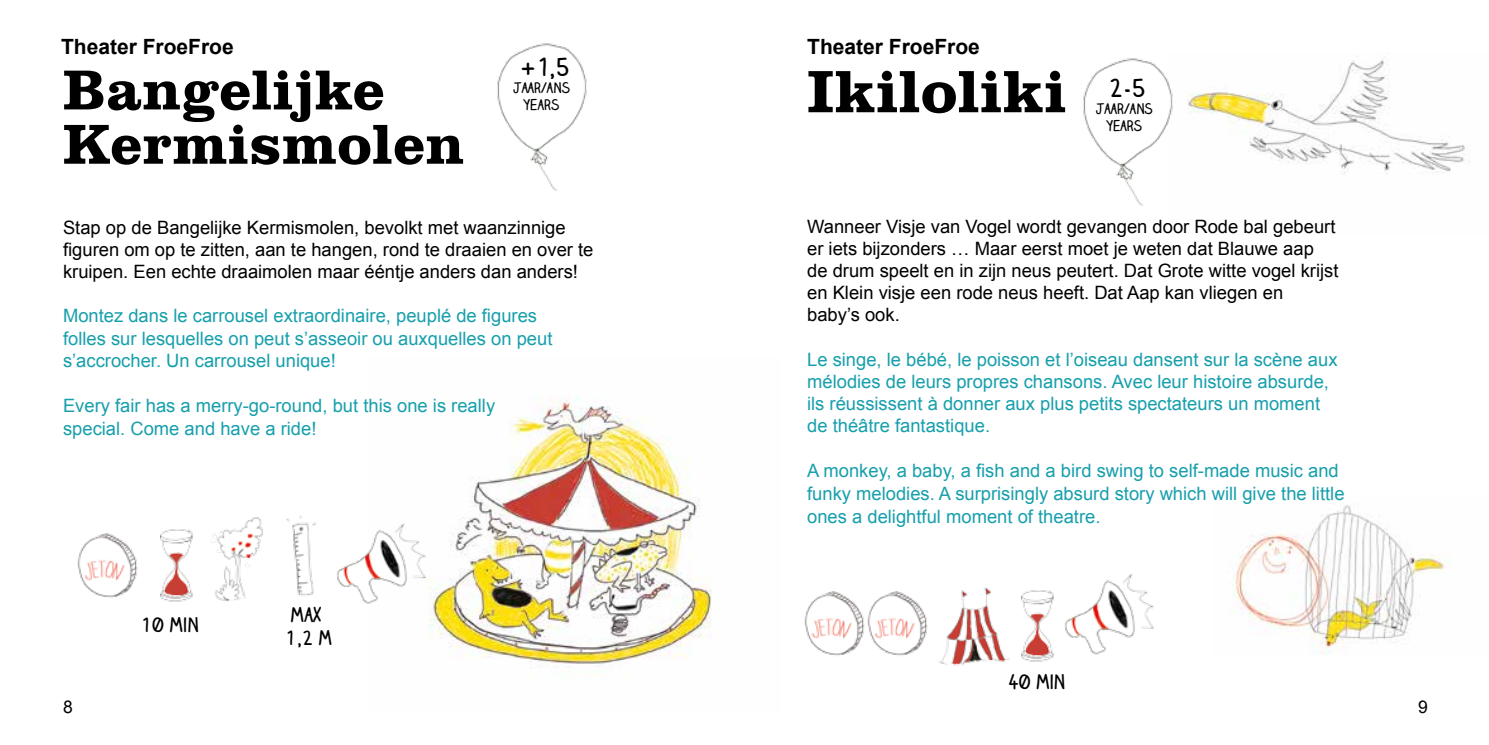
<style>
.page{position:relative;width:1489px;height:745px;background:#fff}
.page>*{position:absolute;margin:0;border:0;box-sizing:border-box;transform-origin:0 0}
.t1{font:700 61.25px "Clarendon BT";letter-spacing:.01em;color:#000}
.t2{font:700 57.75px "Clarendon BT";letter-spacing:.01em;color:#000}
.t3{font:700 24.5px "Claire Hand";color:#000}
.t4{font:700 21px "Arial";color:#000}
.t5{font:700 19.25px/23.1px "Claire Hand";color:#000}
.t6{font:18.38px/22.1px "Arial";color:#179fac}
.t7{font:18.38px/22.1px "Arial";color:#000}
.t8{font:17.5px "Arial";color:#000}
.t9{font:700 14px/16.8px "Claire Hand";color:#000;text-align:center}
</style>
<div class="page">
<img style="left:1222px;top:60px;width:248px;height:115px">
<img style="left:1233px;top:505px;width:214px;height:150px">
<img style="left:1021px;top:590px;width:9px;height:72px">
<img style="left:950px;top:587px;width:60px;height:79px">
<img style="left:887px;top:591px;width:63px;height:74px">
<img style="left:804px;top:591px;width:83px;height:65px">
<img style="left:1030px;top:574px;width:124px;height:88px">
<img style="left:1083px;top:58px;width:139px;height:148px">
<img style="left:429px;top:397px;width:283px;height:279px">
<img style="left:497px;top:43px;width:90px;height:148px">
<img style="left:211px;top:517px;width:51px;height:85px">
<img style="left:77px;top:533px;width:61px;height:65px">
<img style="left:160px;top:529px;width:33px;height:73px">
<img style="left:357px;top:501px;width:81px;height:127px">
<img style="left:262px;top:516px;width:95px;height:80px">
<p class="t4" style="left:61px;top:33px;width:174px">Theater FroeFroe</p>
<h2 class="t2" style="left:63px;top:54px;width:323px">Bangelijke</h2>
<h2 class="t2" style="left:63px;top:108px;width:402px">Kermismolen</h2>
<h3 class="t3" style="left:520px;top:50px;width:51px">+1,5</h3>
<p class="t9" style="left:512px;top:79px;width:59px">JAAR/ANS<br>YEARS</p>
<p class="t7" style="left:63px;top:217px;width:532px">Stap op de Bangelijke Kermismolen, bevolkt met waanzinnige figuren om op te zitten, aan te hangen, rond te draaien en over te kruipen. Een echte draaimolen maar ééntje anders dan anders!</p>
<p class="t6" style="left:63px;top:305px;width:491px">Montez dans le carrousel extraordinaire, peuplé de figures folles sur lesquelles on peut s’asseoir ou auxquelles on peut s’accrocher. Un carrousel unique!</p>
<p class="t6" style="left:63px;top:394px;width:433px;line-height:23.1px">Every fair has a merry-go-round, but this one is really special. Come and have a ride!</p>
<p class="t5" style="left:141px;top:612px;width:60px">10 MIN</p>
<p class="t5" style="left:285px;top:602px;width:49px">MAX<br>1,2 M</p>
<p class="t4" style="left:807px;top:33px;width:174px">Theater FroeFroe</p>
<h1 class="t1" style="left:807px;top:53px;width:261px">Ikiloliki</h1>
<h3 class="t3" style="left:1109px;top:71px;width:37px">2-5</h3>
<p class="t9" style="left:1095px;top:100px;width:59px">JAAR/ANS</p>
<p class="t9" style="left:1106px;top:117px;width:37px">YEARS</p>
<p class="t7" style="left:807px;top:216px;width:533px">Wanneer Visje van Vogel wordt gevangen door Rode bal gebeurt er iets bijzonders … Maar eerst moet je weten dat Blauwe aap de drum speelt en in zijn neus peutert. Dat Grote witte vogel krijst en Klein visje een rode neus heeft. Dat Aap kan vliegen en baby’s ook.</p>
<p class="t6" style="left:807px;top:348px;width:532px">Le singe, le bébé, le poisson et l’oiseau dansent sur la scène aux mélodies de leurs propres chansons. Avec leur histoire absurde, ils réussissent à donner aux plus petits spectateurs un moment de théâtre fantastique.</p>
<p class="t6" style="left:807px;top:459px;width:539px;line-height:23.1px">A monkey, a baby, a fish and a bird swing to self-made music and funky melodies. A surprisingly absurd story which will give the little ones a delightful moment of theatre.</p>
<p class="t5" style="left:1008px;top:669px;width:58px">40 MIN</p>
<p class="t8" style="left:63px;top:694px;width:11px">8</p>
<p class="t8" style="left:1417px;top:694px;width:11px">9</p>
</div>
